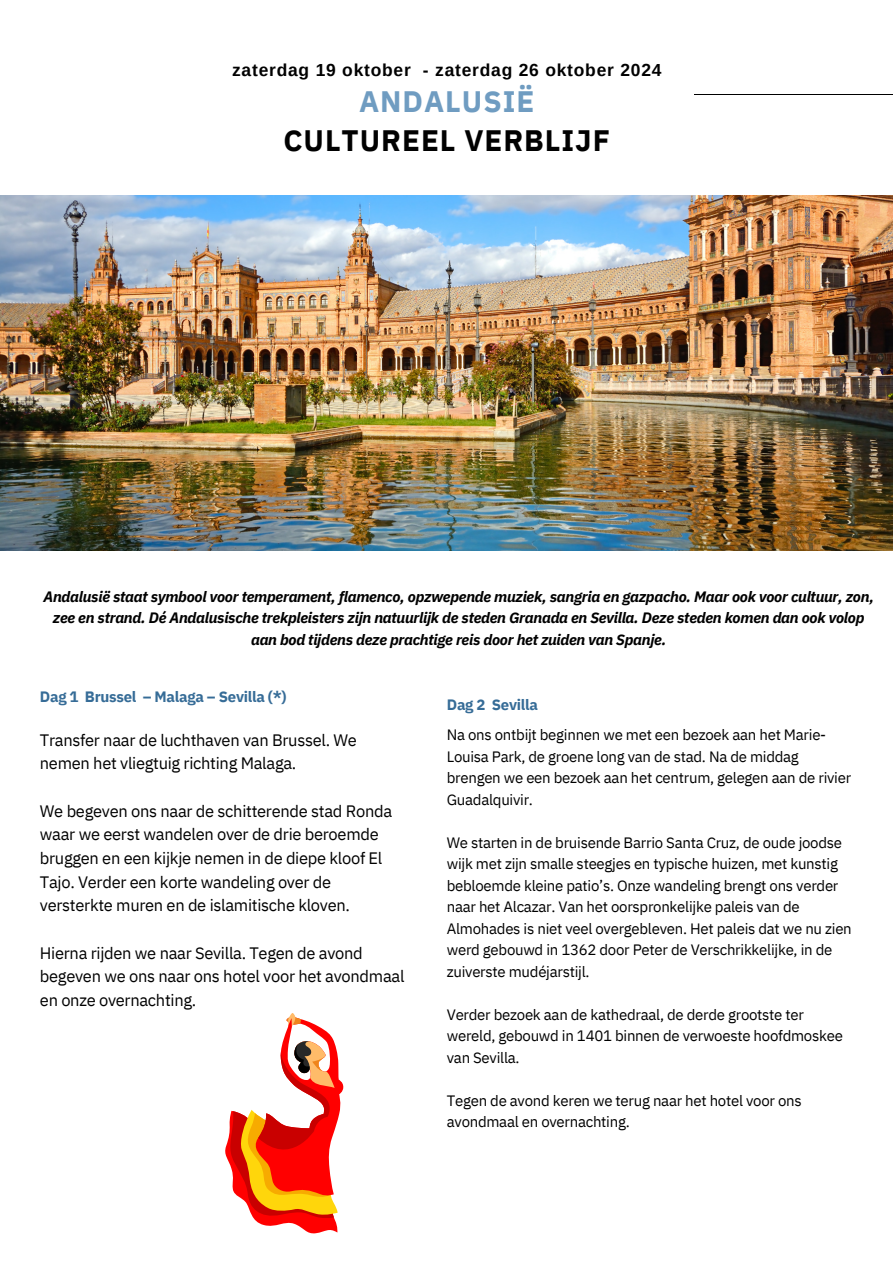
<style>
.page{position:relative;width:893px;height:1264px;background:#fff}
.page>*{position:absolute;margin:0;border:0;box-sizing:border-box;transform-origin:0 0}
.t1{font:700 29.55px "IBM Plex Sans";letter-spacing:.035em;color:#010101}
.t2{font:700 29.55px "IBM Plex Sans";letter-spacing:.035em;color:#6f9cc1}
.t3{font:700 17.4px "Arimo";letter-spacing:.045em;color:#010101}
.t4{font:16.5px/23.7px "IBM Plex Sans";letter-spacing:-.02em;color:#000}
.t5{font:15px/21.5px "IBM Plex Sans";letter-spacing:-.02em;color:#000}
.t6{font:italic 700 15px/21.3px "IBM Plex Sans";letter-spacing:-.02em;color:#000;text-align:center}
.t7{font:700 15px "IBM Plex Sans";letter-spacing:-.02em;color:#366c97}
</style>
<div class="page">
<hr style="left:694px;top:94px;width:198px;height:1px;background:#000">
<svg style="left:225px;top:1013px;width:118px;height:221px"></svg>
<img style="left:0;top:196px;width:892px;height:354px">
<p class="t3" style="left:232px;top:61px;width:431px">zaterdag 19 oktober - zaterdag 26 oktober 2024</p>
<p class="t2" style="left:359px;top:82px;width:177px">ANDALUSIË</p>
<p class="t1" style="left:283px;top:120px;width:328px">CULTUREEL VERBLIJF</p>
<p class="t6" style="left:43px;top:585px;width:831px">Andalusië staat symbool voor temperament, flamenco, opzwepende muziek, sangria en gazpacho. Maar ook voor cultuur, zon, zee en strand. Dé Andalusische trekpleisters zijn natuurlijk de steden Granada en Sevilla. Deze steden komen dan ook volop aan bod tijdens deze prachtige reis door het zuiden van Spanje.</p>
<p class="t7" style="left:40px;top:686px;width:248px">Dag 1 Brussel – Malaga – Sevilla (*)</p>
<p class="t4" style="left:40px;top:727px;width:318px">Transfer naar de luchthaven van Brussel. We nemen het vliegtuig richting Malaga.</p>
<p class="t4" style="left:40px;top:798px;width:354px">We begeven ons naar de schitterende stad Ronda waar we eerst wandelen over de drie beroemde bruggen en een kijkje nemen in de diepe kloof El Tajo. Verder een korte wandeling over de versterkte muren en de islamitische kloven.</p>
<p class="t4" style="left:40px;top:940px;width:366px">Hierna rijden we naar Sevilla. Tegen de avond begeven we ons naar ons hotel voor het avondmaal en onze overnachting.</p>
<p class="t7" style="left:447px;top:694px;width:93px">Dag 2 Sevilla</p>
<p class="t5" style="left:447px;top:723px;width:406px">Na ons ontbijt beginnen we met een bezoek aan het Marie-Louisa Park, de groene long van de stad. Na de middag brengen we een bezoek aan het centrum, gelegen aan de rivier Guadalquivir.</p>
<p class="t5" style="left:447px;top:831px;width:406px">We starten in de bruisende Barrio Santa Cruz, de oude joodse wijk met zijn smalle steegjes en typische huizen, met kunstig bebloemde kleine patio’s. Onze wandeling brengt ons verder naar het Alcazar. Van het oorspronkelijke paleis van de Almohades is niet veel overgebleven. Het paleis dat we nu zien werd gebouwd in 1362 door Peter de Verschrikkelijke, in de zuiverste mudéjarstijl.</p>
<p class="t5" style="left:447px;top:1003px;width:397px">Verder bezoek aan de kathedraal, de derde grootste ter wereld, gebouwd in 1401 binnen de verwoeste hoofdmoskee van Sevilla.</p>
<p class="t5" style="left:447px;top:1089px;width:356px">Tegen de avond keren we terug naar het hotel voor ons avondmaal en overnachting.</p>
</div>
